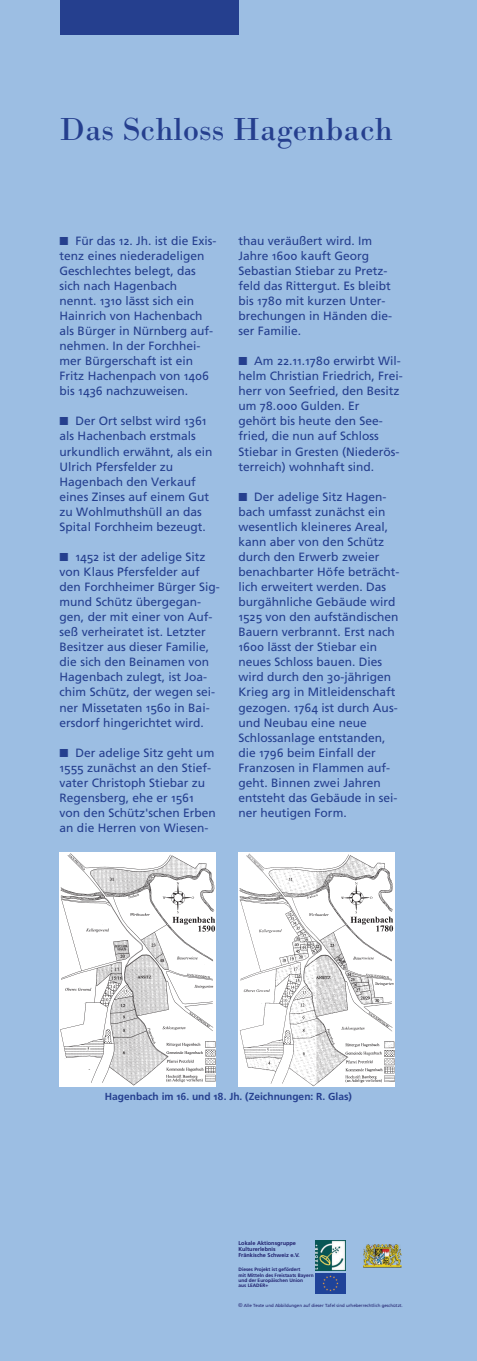
<style>
.page{position:relative;width:477px;height:1361px;background:#fff}
.page>*{position:absolute;margin:0;border:0;box-sizing:border-box;transform-origin:0 0}
.t1{font:33.6px "Bodoni";color:#253f8e}
.t2{font:12px/15.1px "Frutiger Linotype";color:#253f8e}
.t3{font:700 10.2px "Frutiger Linotype";color:#253f8e}
.t4{font:700 5.55px/6px "Frutiger Linotype";color:#1f1f6d}
.t5{font:700 4.83px/5.4px "Frutiger Linotype";color:#1f1f6d}
.t6{font:4.44px "Frutiger Linotype";color:#1f1f6d}
.s1{font-family:"Arial";font-size:5.4px}
</style>
<div class="page">
<div style="left:0;top:0;width:476px;height:1361px;background:#9cbee3"></div>
<div style="left:60px;top:0;width:178px;height:34px;background:#253f8e"></div>
<img style="left:363px;top:1244px;width:38px;height:23px">
<img style="left:315px;top:1273px;width:30px;height:20px">
<img style="left:315px;top:1240px;width:30px;height:30px">
<img style="left:60px;top:852px;width:156px;height:235px">
<img style="left:238px;top:852px;width:156px;height:234px">
<h1 class="t1" style="left:59px;top:118px;width:334px">Das Schloss Hagenbach</h1>
<p class="t2" style="left:60px;top:234px;width:158px;text-indent:16px">Für das 12. Jh. ist die Exis&shy;tenz eines niederadeligen<br>Geschlechtes belegt, das sich nach Hagenbach nennt. 1310 lässt sich ein<br>Hainrich von Hachenbach als Bürger in Nürnberg auf&shy;nehmen. In der Forchhei&shy;mer Bürgerschaft ist ein<br>Fritz Hachenpach von 1406 bis 1436 nachzuweisen.</p>
<p class="t2" style="left:60px;top:415px;width:154px;text-indent:16px">Der Ort selbst wird 1361 als Hachenbach erstmals urkundlich erwähnt, als ein<br>Ulrich Pfersfelder zu<br>Hagenbach den Verkauf eines Zinses auf einem Gut zu Wohlmuthshüll an das<br>Spital Forchheim bezeugt.</p>
<p class="t2" style="left:60px;top:550px;width:162px;text-indent:16px">1452 ist der adelige Sitz von Klaus Pfersfelder auf den Forchheimer Bürger Sig&shy;mund Schütz übergegan&shy;gen, der mit einer von Auf&shy;seß verheiratet ist. Letzter<br>Besitzer aus dieser Familie, die sich den Beinamen von<br>Hagenbach zulegt, ist Joa&shy;chim Schütz, der wegen sei&shy;ner Missetaten 1560 in Bai&shy;ersdorf hingerichtet wird.</p>
<p class="t2" style="left:60px;top:746px;width:158px;text-indent:16px">Der adelige Sitz geht um<br>1555 zunächst an den Stief&shy;vater Christoph Stiebar zu<br>Regensberg, ehe er 1561 von den Schütz'schen Erben an die Herren von Wiesen-</p>
<p class="t2" style="left:238px;top:234px;width:155px">thau veräußert wird. Im<br>Jahre 1600 kauft Georg<br>Sebastian Stiebar zu Pretz&shy;feld das Rittergut. Es bleibt bis 1780 mit kurzen Unter&shy;brechungen in Händen die&shy;ser Familie.</p>
<p class="t2" style="left:238px;top:354px;width:166px;text-indent:16px">Am 22.11.1780 erwirbt Wil&shy;helm Christian Friedrich, Frei&shy;herr von Seefried, den Besitz um 78.000 Gulden. Er<br>gehört bis heute den See&shy;fried, die nun auf Schloss<br>Stiebar in Gresten (Niederös&shy;terreich) wohnhaft sind.</p>
<p class="t2" style="left:238px;top:490px;width:162px;text-indent:16px">Der adelige Sitz Hagen&shy;bach umfasst zunächst ein wesentlich kleineres Areal, kann aber von den Schütz durch den Erwerb zweier benachbarter Höfe beträcht&shy;lich erweitert werden. Das burgähnliche Gebäude wird<br>1525 von den aufständischen<br>Bauern verbrannt. Erst nach<br>1600 lässt der Stiebar ein neues Schloss bauen. Dies wird durch den 30-jährigen<br>Krieg arg in Mitleidenschaft gezogen. 1764 ist durch Aus&shy;und Neubau eine neue<br>Schlossanlage entstanden, die 1796 beim Einfall der<br>Franzosen in Flammen auf&shy;geht. Binnen zwei Jahren entsteht das Gebäude in sei&shy;ner heutigen Form.</p>
<p class="t3" style="left:105px;top:1092px;width:248px">Hagenbach im 16. und 18. Jh. (Zeichnungen: R. Glas)</p>
<p class="t4" style="left:238px;top:1240px;width:63px">Lokale Aktionsgruppe<br>Kulturerlebnis<br>Fränkische Schweiz e.V.</p>
<p class="t5" style="left:238px;top:1267px;width:77px">Dieses Projekt ist gefördert<br>mit Mitteln des Freistaats Bayern und der Europäischen Union<br>aus LEADER+</p>
<p class="t6" style="left:238px;top:1303px;width:166px"><span class="s1">©</span> Alle Texte und Abbildungen auf dieser Tafel sind urheberrechtlich geschützt.</p>
</div>
